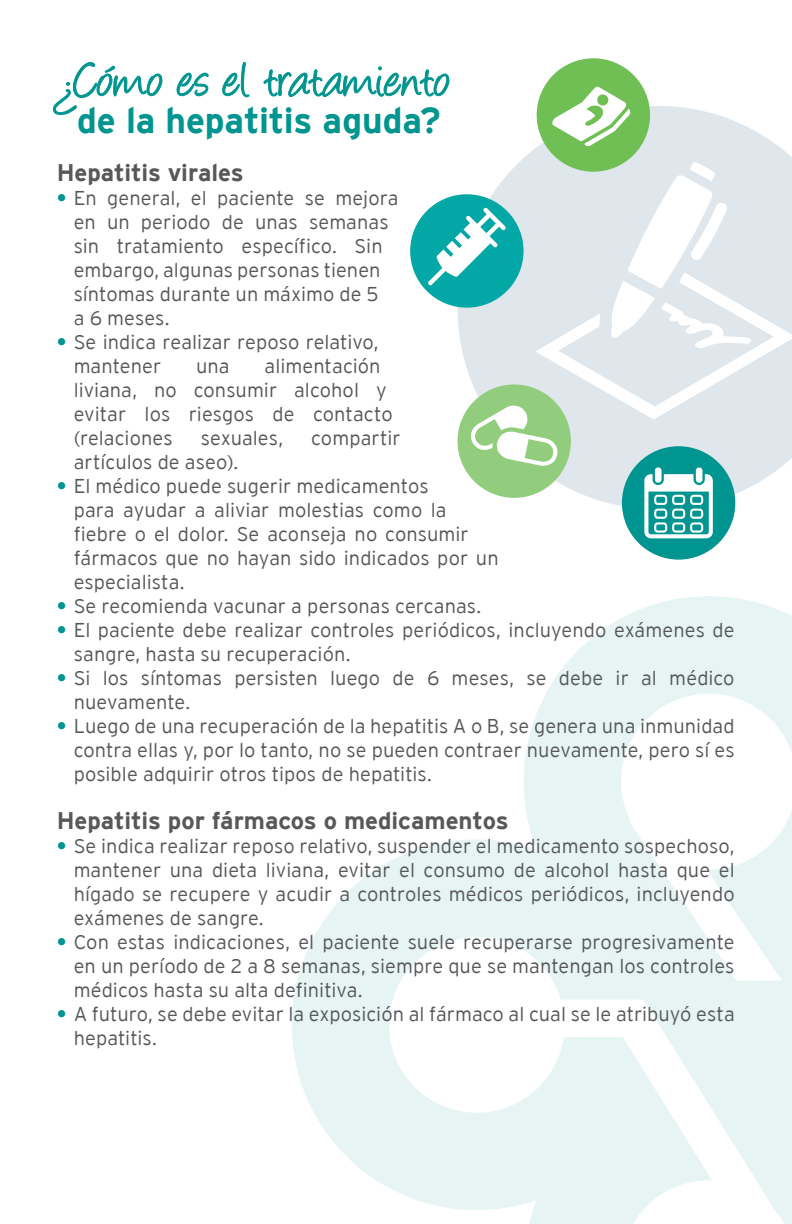
<style>
.page{position:relative;width:792px;height:1224px;background:#fff}
.page>*{position:absolute;margin:0;border:0;box-sizing:border-box;transform-origin:0 0}
.t1{font:56px "Angelina";letter-spacing:.01em;color:#009590}
.t2{font:700 36px "Interstate";letter-spacing:-.005em;color:#009590}
.t3{font:700 24px "Interstate";letter-spacing:-.005em;color:#57585a}
.t4{font:300 20px/24px "Interstate";color:#57585a}
.s1{font-weight:700;color:#009590}
</style>
<div class="page">
<svg style="left:292px;top:596px;width:500px;height:628px;fill:#e6f4f4"></svg>
<svg style="left:52px;top:62px;width:111px;height:53px"></svg>
<svg style="left:176px;top:72px;width:33px;height:25px"></svg>
<svg style="left:222px;top:61px;width:28px;height:37px"></svg>
<svg style="left:263px;top:66px;width:187px;height:31px"></svg>
<svg style="left:463px;top:106px;width:329px;height:402px"></svg>
<div style="left:537px;top:58px;width:113px;height:114px;background:#6fbf54;border-radius:50%"></div>
<svg style="left:552px;top:86px;width:79px;height:61px"></svg>
<div style="left:410px;top:194px;width:114px;height:114px;background:#03a7a5;border-radius:50%"></div>
<div style="left:458px;top:384px;width:113px;height:114px;background:#92cc7d;border-radius:50%"></div>
<div style="left:622px;top:446px;width:113px;height:114px;background:#009590;border-radius:50%"></div>
<svg style="left:428px;top:162px;width:364px;height:304px"></svg>
<svg style="left:644px;top:474px;width:69px;height:64px"></svg>
<div style="left:655px;top:467px;width:6px;height:16px;background:#fff;border-radius:3px"></div>
<div style="left:696px;top:467px;width:6px;height:16px;background:#fff;border-radius:3px"></div>
<h1 class="t1" style="left:57px;top:57px;width:396px">¿Cómo es el tratamiento</h1>
<h2 class="t2" style="left:77px;top:100px;width:365px">de la hepatitis aguda?</h2>
<p class="t3" style="left:57px;top:159px;width:188px">Hepatitis virales</p>
<p class="t4" style="left:74px;top:186px;width:326px;text-indent:-17px"><span class="s1">•</span> En general, el paciente se mejora en un periodo de unas semanas sin tratamiento específico. Sin embargo, algunas personas tienen síntomas durante un máximo de 5<br>a 6 meses.</p>
<p class="t4" style="left:74px;top:330px;width:307px;text-indent:-17px"><span class="s1">•</span> Se indica realizar reposo relativo, mantener</p>
<p class="t4" style="left:74px;top:354px;width:320px;text-indent:191px">alimentación liviana, no consumir alcohol y evitar los riesgos de contacto (relaciones</p>
<p class="t4" style="left:196px;top:354px;width:35px">una</p>
<p class="t4" style="left:201px;top:426px;width:84px">sexuales,</p>
<p class="t4" style="left:311px;top:426px;width:91px">compartir</p>
<p class="t4" style="left:74px;top:450px;width:166px">artículos de aseo).</p>
<p class="t4" style="left:74px;top:474px;width:426px;text-indent:-17px"><span class="s1">•</span> El médico puede sugerir medicamentos<br>para ayudar a aliviar molestias como la fiebre o el dolor. Se aconseja no consumir fármacos que no hayan sido indicados por un especialista.</p>
<p class="t4" style="left:57px;top:594px;width:426px"><span class="s1">•</span> Se recomienda vacunar a personas cercanas.</p>
<p class="t4" style="left:74px;top:618px;width:662px;text-indent:-17px"><span class="s1">•</span> El paciente debe realizar controles periódicos, incluyendo exámenes de sangre, hasta su recuperación.</p>
<p class="t4" style="left:74px;top:666px;width:662px;text-indent:-17px"><span class="s1">•</span> Si los síntomas persisten luego de 6 meses, se debe ir al médico nuevamente.</p>
<p class="t4" style="left:74px;top:714px;width:663px;text-align:justify;text-indent:-17px"><span class="s1">•</span> Luego de una recuperación de la hepatitis A o B, se genera una inmunidad contra ellas y, por lo tanto, no se pueden contraer nuevamente, pero sí es posible adquirir otros tipos de hepatitis.</p>
<p class="t3" style="left:57px;top:807px;width:453px">Hepatitis por fármacos o medicamentos</p>
<p class="t4" style="left:74px;top:834px;width:663px;text-align:justify;text-indent:-17px"><span class="s1">•</span> Se indica realizar reposo relativo, suspender el medicamento sospechoso, mantener una dieta liviana, evitar el consumo de alcohol hasta que el hígado se recupere y acudir a controles médicos periódicos, incluyendo exámenes de sangre.</p>
<p class="t4" style="left:74px;top:930px;width:662px;text-align:justify;text-indent:-17px"><span class="s1">•</span> Con estas indicaciones, el paciente suele recuperarse progresivamente en un período de 2 a 8 semanas, siempre que se mantengan los controles médicos hasta su alta definitiva.</p>
<p class="t4" style="left:74px;top:1002px;width:663px;text-indent:-17px"><span class="s1">•</span> A futuro, se debe evitar la exposición al fármaco al cual se le atribuyó esta hepatitis.</p>
</div>
